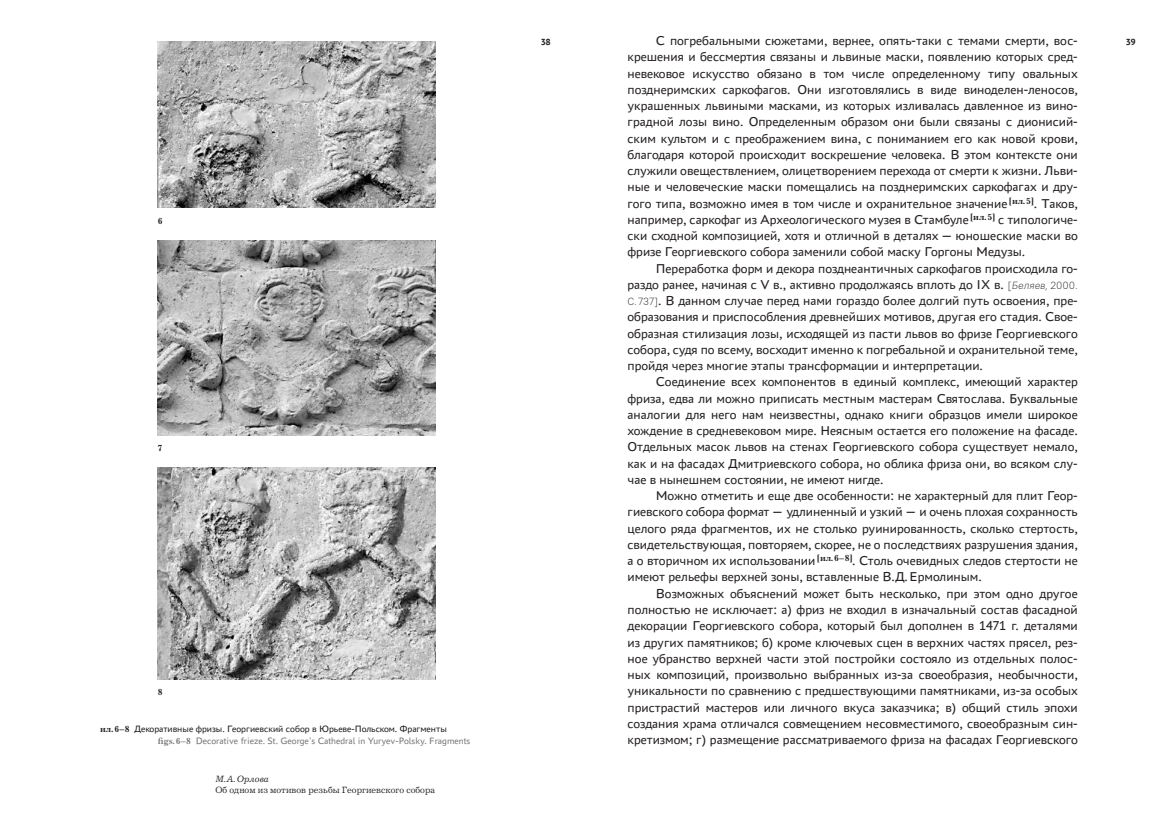
<style>
.page{position:relative;width:1170px;height:833px;background:#fff}
.page>*{position:absolute;margin:0;border:0;box-sizing:border-box;transform-origin:0 0}
.t1{font:13.5px/16.2px "PT Astra Sans";color:#231f20;text-align:justify}
.t2{font:9.75px/11.6px "PT Astra Sans";color:#77787b}
.t3{font:9.38px "Journal";color:#231f20}
.t4{font:italic 9.38px "Journal";color:#231f20}
.t5{font:700 9.38px "PT Astra Sans";color:#231f20}
.t6{font:700 9px "Journal";color:#231f20}
.s1{font-family:"Journal";font-weight:700;font-size:9px;color:#231f20}
.s2{color:#231f20}
.s3{font-family:"Journal";font-weight:700;font-size:9px}
.s4{font-family:"PT Root UI";font-weight:300;font-size:10.38px}
.s5{font-family:"PT Root UI";font-weight:300;font-style:italic;font-size:10.38px}
</style>
<div class="page">
<img style="left:158px;top:42px;width:277px;height:166px">
<img style="left:158px;top:240px;width:277px;height:195px">
<img style="left:158px;top:468px;width:277px;height:211px">
<p class="t6" style="left:158px;top:215px;width:6px">6</p>
<p class="t6" style="left:158px;top:443px;width:6px">7</p>
<p class="t6" style="left:158px;top:687px;width:6px">8</p>
<p class="t2" style="left:158px;top:723px;width:314px;text-indent:-58px"><span class="s1">ил.6–8</span> <span class="s2">Декоративные фризы. Георгиевский собор в Юрьеве-Польском. Фрагменты </span><span class="s3">figs.6–8</span> Decorative frieze. St. George’s Cathedral in Yuryev-Polsky. Fragments</p>
<p class="t4" style="left:215px;top:773px;width:55px">М.А.Орлова</p>
<p class="t3" style="left:215px;top:784px;width:221px">Об одном из мотивов резьбы Георгиевского собора</p>
<p class="t5" style="left:541px;top:36px;width:11px">38</p>
<p class="t1" style="left:656px;top:32px;width:423px">С погребальными сюжетами, вернее, опять-таки с темами смерти, вос-</p>
<p class="t5" style="left:1125px;top:36px;width:11px">39</p>
<p class="t1" style="left:627px;top:48px;width:452px">крешения и бессмертия связаны и львиные маски, появлению которых сред&shy;невековое искусство обязано в том числе определенному типу овальных позднеримских саркофагов. Они изготовлялись в виде виноделен-леносов, украшенных львиными масками, из которых изливалась давленное из вино&shy;градной лозы вино. Определенным образом они были связаны с дионисий&shy;ским культом и с преображением вина, с пониманием его как новой крови, благодаря которой происходит воскрешение человека. В этом контексте они служили овеществлением, олицетворением перехода от смерти к жизни. Льви&shy;ные и человеческие маски помещались на позднеримских саркофагах и дру&shy;гого типа, возможно имея в том числе и охранительное значение <sup>[ил.5]</sup>. Таков, например, саркофаг из Археологического музея в Стамбуле <sup>[ил.5]</sup> с типологиче&shy;ски сходной композицией, хотя и отличной в деталях—юношеские маски во фризе Георгиевского собора заменили собой маску Горгоны Медузы.</p>
<p class="t1" style="left:627px;top:259px;width:452px;text-indent:28px">Переработка форм и декора позднеантичных саркофагов происходила го&shy;раздо ранее, начиная с V в., активно продолжаясь вплоть до IX в. <span class="s4">[</span><span class="s5">Беляев,</span><span class="s4">2000.<br>С. 737]</span>. В данном случае перед нами гораздо более долгий путь освоения, пре&shy;образования и приспособления древнейших мотивов, другая его стадия. Свое&shy;образная стилизация лозы, исходящей из пасти львов во фризе Георгиевского собора, судя по всему, восходит именно к погребальной и охранительной теме, пройдя через многие этапы трансформации и интерпретации.</p>
<p class="t1" style="left:627px;top:373px;width:452px;text-indent:28px">Соединение всех компонентов в единый комплекс, имеющий характер фриза, едва ли можно приписать местным мастерам Святослава. Буквальные аналогии для него нам неизвестны, однако книги образцов имели широкое хождение в средневековом мире. Неясным остается его положение на фасаде.<br>Отдельных масок львов на стенах Георгиевского собора существует немало, как и на фасадах Дмитриевского собора, но облика фриза они, во всяком слу&shy;чае в нынешнем состоянии, не имеют нигде.</p>
<p class="t1" style="left:627px;top:487px;width:452px;text-indent:28px">Можно отметить и еще две особенности: не характерный для плит Геор&shy;гиевского собора формат— удлиненный и узкий— и очень плохая сохранность целого ряда фрагментов, их не столько руинированность, сколько стертость, свидетельствующая, повторяем, скорее, не о последствиях разрушения здания, а о вторичном их использовании <sup>[ил.6–8]</sup>. Столь очевидных следов стертости не имеют рельефы верхней зоны, вставленные В.Д.Ермолиным.</p>
<p class="t1" style="left:627px;top:584px;width:452px;text-indent:28px">Возможных объяснений может быть несколько, при этом одно другое полностью не исключает: а) фриз не входил в изначальный состав фасадной декорации Георгиевского собора, который был дополнен в 1471 г. деталями из других памятников; б) кроме ключевых сцен в верхних частях прясел, рез&shy;ное убранство верхней части этой постройки состояло из отдельных полос&shy;ных композиций, произвольно выбранных из-за своеобразия, необычности, уникальности по сравнению с предшествующими памятниками, из-за особых пристрастий мастеров или личного вкуса заказчика; в) общий стиль эпохи создания храма отличался совмещением несовместимого, своеобразным син&shy;кретизмом; г) размещение рассматриваемого фриза на фасадах Георгиевского</p>
</div>
